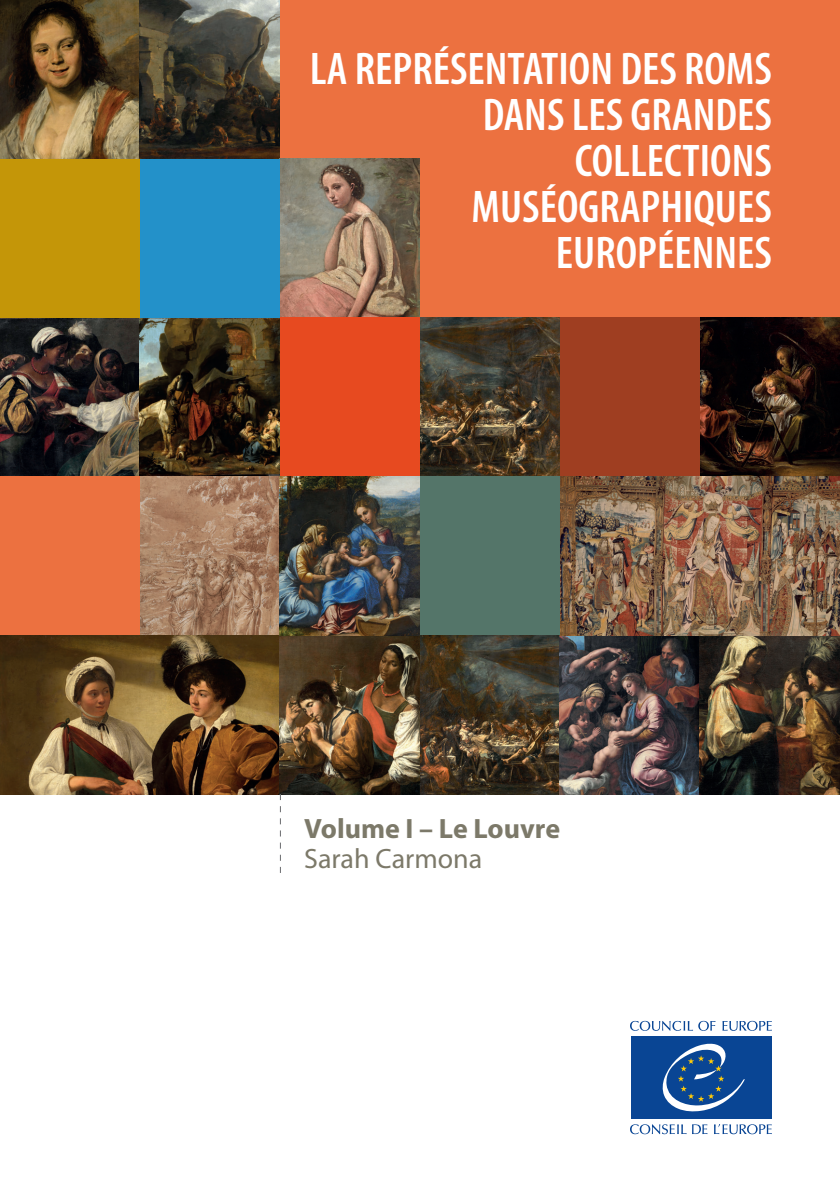
<style>
.page{position:relative;width:840px;height:1191px;background:#fff}
.page>*{position:absolute;margin:0;border:0;box-sizing:border-box;transform-origin:0 0}
.t1{font:600 condensed 46px/46px "Myriad Pro";color:#fff;text-align:right}
.t2{font:700 28px "Myriad Pro";color:#7c7969}
.t3{font:28px "Myriad Pro";color:#7c7969}
</style>
<div class="page">
<div style="left:0;top:0;width:839px;height:794px;background:#ec7140"></div>
<img style="left:0;top:0;width:279px;height:159px">
<img style="left:0;top:635px;width:839px;height:159px">
<img style="left:0;top:317px;width:280px;height:159px">
<img style="left:280px;top:159px;width:139px;height:158px">
<div style="left:140px;top:159px;width:140px;height:158px;background:#2391c9"></div>
<img style="left:699px;top:317px;width:140px;height:159px">
<img style="left:140px;top:476px;width:279px;height:159px">
<img style="left:419px;top:317px;width:140px;height:159px">
<img style="left:559px;top:476px;width:280px;height:159px">
<div style="left:280px;top:317px;width:139px;height:159px;background:#e74a20"></div>
<div style="left:0;top:159px;width:140px;height:158px;background:#c49608"></div>
<div style="left:419px;top:476px;width:140px;height:159px;background:#547569"></div>
<div style="left:559px;top:317px;width:140px;height:159px;background:#9f3e21"></div>
<svg style="left:722px;top:1020px;width:49px;height:10px"></svg>
<svg style="left:630px;top:1020px;width:85px;height:10px"></svg>
<svg style="left:714px;top:1124px;width:57px;height:10px"></svg>
<svg style="left:630px;top:1124px;width:77px;height:10px"></svg>
<div style="left:630px;top:1036px;width:141px;height:82px;background:#094594"></div>
<svg style="left:662px;top:1043px;width:82px;height:68px"></svg>
<svg style="left:280px;top:794px;width:1px;height:79px"></svg>
<p class="t1" style="left:310px;top:45px;width:463px">LA REPRÉSENTATION DES ROMS<br>DANS LES GRANDES<br>COLLECTIONS<br>MUSÉOGRAPHIQUES<br>EUROPÉENNES</p>
<p class="t2" style="left:304px;top:810px;width:257px">Volume I – Le Louvre</p>
<p class="t3" style="left:304px;top:841px;width:179px">Sarah Carmona</p>
</div>
